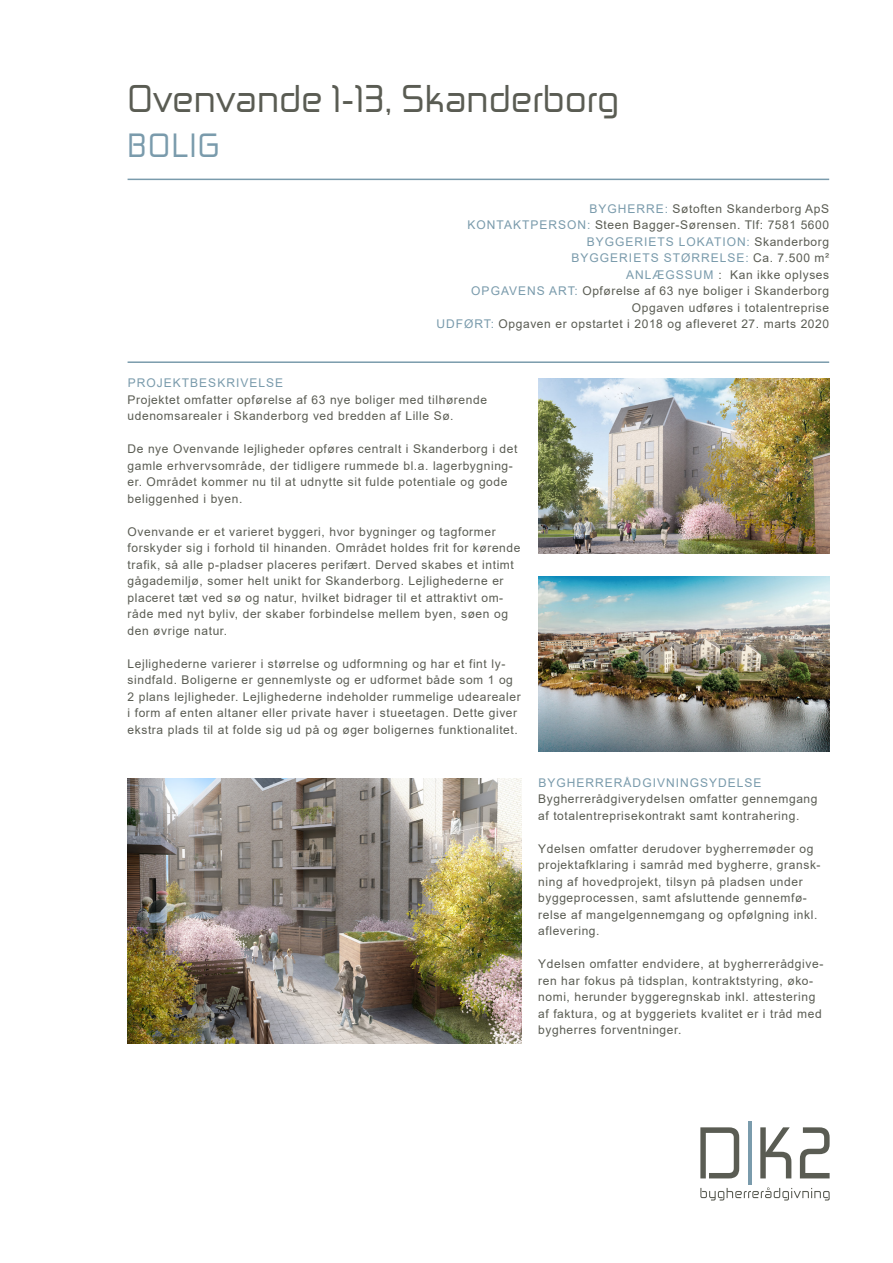
<style>
.page{position:relative;width:893px;height:1263px;background:#fff}
.page>*{position:absolute;margin:0;border:0;box-sizing:border-box;transform-origin:0 0}
.t1{font:34.5px "Zekton Free";color:#5a5c53}
.t2{font:30px "Zekton Free";letter-spacing:.05em;color:#7a9bac}
.t3{font:12px/16.5px "Arial";letter-spacing:.05em;color:#5a5c53}
.t4{font:12px "Arial";letter-spacing:.085em;color:#7a9bac}
.s1{color:#7a9bac}
.s2{color:#5a5c53}
</style>
<div class="page">
<svg style="left:700px;top:1187px;width:130px;height:13px"></svg>
<svg style="left:700px;top:1127px;width:39px;height:51px"></svg>
<hr style="left:748px;top:1121px;width:3px;height:64px;background:#7a9bac">
<svg style="left:760px;top:1127px;width:31px;height:51px"></svg>
<svg style="left:800px;top:1127px;width:30px;height:51px"></svg>
<hr style="left:128px;top:179px;width:701px;height:1px;background:#7a9bac">
<hr style="left:128px;top:361px;width:701px;height:2px;background:#7a9bac">
<img style="left:538px;top:577px;width:291px;height:175px">
<img style="left:538px;top:378px;width:291px;height:175px">
<img style="left:128px;top:778px;width:393px;height:266px">
<p class="t1" style="left:128px;top:76px;width:493px">Ovenvande 1-13, Skanderborg</p>
<p class="t2" style="left:128px;top:126px;width:94px">BOLIG</p>
<p class="t3" style="left:589px;top:200px;width:241px"><span class="s1">BYGHERRE:</span> Søtoften Skanderborg ApS</p>
<p class="t3" style="left:468px;top:217px;width:363px"><span class="s1">KONTAKTPERSON:</span> Steen Bagger-Sørensen. Tlf: 7581 5600</p>
<p class="t4" style="left:587px;top:233px;width:244px">BYGGERIETS LOKATION: <span class="s2">Skanderborg</span></p>
<p class="t4" style="left:571px;top:250px;width:259px">BYGGERIETS STØRRELSE: <span class="s2">Ca. 7.500 m²</span></p>
<p class="t3" style="left:626px;top:266px;width:205px"><span class="s1">ANLÆGSSUM</span> : Kan ikke oplyses</p>
<p class="t3" style="left:471px;top:283px;width:359px"><span class="s1">OPGAVENS ART:</span> Opførelse af 63 nye boliger i Skanderborg</p>
<p class="t3" style="left:632px;top:299px;width:199px">Opgaven udføres i totalentreprise</p>
<p class="t3" style="left:436px;top:316px;width:394px"><span class="s1">UDFØRT:</span> Opgaven er opstartet i 2018 og afleveret 27. marts 2020</p>
<p class="t4" style="left:128px;top:375px;width:157px">PROJEKTBESKRIVELSE</p>
<p class="t3" style="left:128px;top:391px;width:361px">Projektet omfatter opførelse af 63 nye boliger med tilhørende udenomsarealer i Skanderborg ved bredden af Lille Sø.</p>
<p class="t3" style="left:128px;top:441px;width:391px">De nye Ovenvande lejligheder opføres centralt i Skanderborg i det gamle erhvervsområde, der tidligere rummede bl.a. lagerbygning&shy;er. Området kommer nu til at udnytte sit fulde potentiale og gode beliggenhed i byen.</p>
<p class="t3" style="left:128px;top:523px;width:394px">Ovenvande er et varieret byggeri, hvor bygninger og tagformer forskyder sig i forhold til hinanden. Området holdes frit for kørende trafik, så alle p-pladser placeres perifært. Derved skabes et intimt gågademiljø, somer helt unikt for Skanderborg. Lejlighederne er placeret tæt ved sø og natur, hvilket bidrager til et attraktivt om&shy;råde med nyt byliv, der skaber forbindelse mellem byen, søen og den øvrige natur.</p>
<p class="t3" style="left:128px;top:655px;width:395px">Lejlighederne varierer i størrelse og udformning og har et fint ly&shy;sindfald. Boligerne er gennemlyste og er udformet både som 1 og 2 plans lejligheder. Lejlighederne indeholder rummelige udearealer i form af enten altaner eller private haver i stueetagen. Dette giver ekstra plads til at folde sig ud på og øger boligernes funktionalitet.</p>
<p class="t4" style="left:538px;top:774px;width:225px">BYGHERRERÅDGIVNINGSYDELSE</p>
<p class="t3" style="left:538px;top:791px;width:281px">Bygherrerådgiverydelsen omfatter gennemgang af totalentreprisekontrakt samt kontrahering.</p>
<p class="t3" style="left:538px;top:840px;width:284px">Ydelsen omfatter derudover bygherremøder og projektafklaring i samråd med bygherre, gransk&shy;ning af hovedprojekt, tilsyn på pladsen under byggeprocessen, samt afsluttende gennemfø&shy;relse af mangelgennemgang og opfølgning inkl. aflevering.</p>
<p class="t3" style="left:538px;top:956px;width:287px">Ydelsen omfatter endvidere, at bygherrerådgive&shy;ren har fokus på tidsplan, kontraktstyring, øko&shy;nomi, herunder byggeregnskab inkl. attestering af faktura, og at byggeriets kvalitet er i tråd med bygherres forventninger.</p>
</div>
